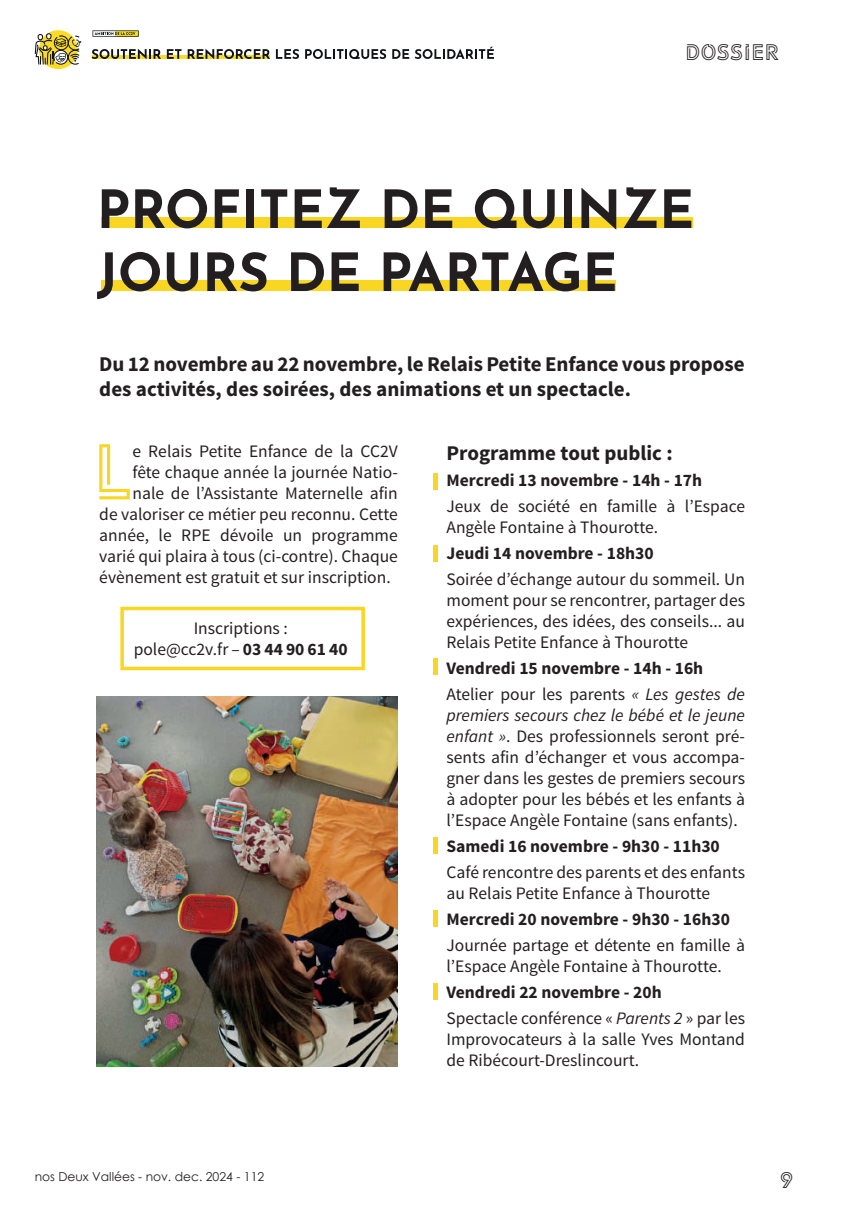
<style>
.page{position:relative;width:844px;height:1216px;background:#fff}
.page>*{position:absolute;margin:0;border:0;box-sizing:border-box;transform-origin:0 0}
.t1{font:73.5px "LIBRARY3 AM";color:#f8d622}
.t2{font:700 52.5px/63px "Josefin Sans";color:#231f20}
.t3{font:700 21px/25.2px "Source Sans Pro";color:#231f20}
.t4{font:21px "LIBRARY3 AM";color:#231f20}
.t5{font:17.5px/21px "Source Sans Pro";color:#231f20}
.t6{font:700 17.5px/25.9px "Source Sans Pro";color:#231f20}
.t7{font:12.25px "Century Gothic";color:#231f20}
.s1{font-weight:700}
.s2{font-weight:400}
.s3{font-weight:400;font-style:italic}
.s4{font-style:italic}
</style>
<div class="page">
<div style="left:101px;top:217px;width:591px;height:11px;background:#f8d622"></div>
<div style="left:101px;top:280px;width:514px;height:11px;background:#f8d622"></div>
<img style="left:97px;top:696px;width:301px;height:370px">
<hr style="left:433px;top:473px;width:4px;height:16px;background:#f8d622">
<hr style="left:433px;top:545px;width:4px;height:17px;background:#f8d622">
<hr style="left:433px;top:658px;width:4px;height:17px;background:#f8d622">
<hr style="left:433px;top:837px;width:4px;height:16px;background:#f8d622">
<hr style="left:433px;top:910px;width:4px;height:16px;background:#f8d622">
<hr style="left:433px;top:983px;width:4px;height:16px;background:#f8d622">
<div style="left:120px;top:606px;width:245px;height:64px;border:4px solid #f8d622"></div>
<div style="left:39px;top:30px;width:39px;height:39px;background:#fadc26;border-radius:50%"></div>
<svg style="left:35px;top:33px;width:46px;height:32px"></svg>
<svg style="left:161px;top:55px;width:27px;height:4px"></svg>
<svg style="left:92px;top:30px;width:47px;height:7px"></svg>
<svg style="left:92px;top:49px;width:69px;height:10px"></svg>
<svg style="left:167px;top:49px;width:14px;height:10px"></svg>
<svg style="left:188px;top:49px;width:82px;height:10px"></svg>
<svg style="left:276px;top:49px;width:23px;height:10px"></svg>
<svg style="left:305px;top:49px;width:81px;height:10px"></svg>
<svg style="left:392px;top:47px;width:102px;height:12px"></svg>
<p class="t4" style="left:685px;top:39px;width:96px">DOSSIER</p>
<h2 class="t2" style="left:97px;top:170px;width:598px">PROFITEZ DE QUINZE<br>JOURS DE PARTAGE</h2>
<p class="t3" style="left:99px;top:352px;width:646px">Du 12 novembre au 22 novembre, le Relais Petite Enfance vous propose des activités, des soirées, des animations et un spectacle.</p>
<h1 class="t1" style="left:92px;top:426px;width:42px">L</h1>
<p class="t5" style="left:132px;top:441px;width:267px">e Relais Petite Enfance de la CC2V</p>
<p class="t5" style="left:132px;top:462px;width:267px">fête chaque année la journée Natio-</p>
<p class="t5" style="left:132px;top:483px;width:267px">nale de l’Assistante Maternelle afin</p>
<p class="t5" style="left:99px;top:504px;width:300px">de valoriser ce métier peu reconnu. Cette</p>
<p class="t5" style="left:99px;top:525px;width:300px">année, le RPE dévoile un programme</p>
<p class="t5" style="left:99px;top:546px;width:300px">varié qui plaira à tous (ci-contre). Chaque</p>
<p class="t5" style="left:99px;top:567px;width:293px">évènement est gratuit et sur inscription.</p>
<p class="t5" style="left:134px;top:617px;width:215px;text-align:center">Inscriptions :<br>pole@cc2v.fr – <span class="s1">03 44 90 61 40</span></p>
<p class="t7" style="left:35px;top:1167px;width:231px">nos Deux Vallées - nov. dec. 2024 - 112</p>
<p class="t3" style="left:446px;top:441px;width:228px">Programme tout public :</p>
<p class="t6" style="left:446px;top:468px;width:257px">Mercredi 13 novembre - 14h - 17h</p>
<p class="t5" style="left:446px;top:496px;width:300px">Jeux de société en famille à l’Espace<br>Angèle Fontaine à Thourotte.</p>
<p class="t6" style="left:446px;top:540px;width:209px">Jeudi 14 novembre - 18h30</p>
<p class="t5" style="left:446px;top:569px;width:300px;text-align:justify">Soirée d’échange autour du sommeil. Un moment pour se rencontrer, partager des expériences, des idées, des conseils... au Relais Petite Enfance à Thourotte</p>
<p class="t6" style="left:446px;top:655px;width:300px">Vendredi 15 novembre - 14h - 16h<br><span class="s2">Atelier pour les parents</span> <span class="s3">« Les gestes de</span></p>
<p class="t5" style="left:446px;top:704px;width:300px;text-align:justify"><span class="s4">premiers secours chez le bébé et le jeune enfant »</span>. Des professionnels seront pré&shy;sents afin d’échanger et vous accompa&shy;gner dans les gestes de premiers secours à adopter pour les bébés et les enfants à l’Espace Angèle Fontaine (sans enfants).</p>
<p class="t6" style="left:446px;top:833px;width:275px">Samedi 16 novembre - 9h30 - 11h30</p>
<p class="t5" style="left:446px;top:861px;width:300px">Café rencontre des parents et des enfants au Relais Petite Enfance à Thourotte</p>
<p class="t6" style="left:446px;top:906px;width:285px">Mercredi 20 novembre - 9h30 - 16h30</p>
<p class="t5" style="left:446px;top:934px;width:300px">Journée partage et détente en famille à l’Espace Angèle Fontaine à Thourotte.</p>
<p class="t5" style="left:446px;top:979px;width:300px;line-height:25.9px"><span class="s1">Vendredi 22 novembre - 20h<br></span>Spectacle conférence « <span class="s4">Parents 2</span> » par les</p>
<p class="t5" style="left:446px;top:1028px;width:300px">Improvocateurs à la salle Yves Montand de Ribécourt-Dreslincourt.</p>
<p class="t4" style="left:779px;top:1166px;width:16px">9</p>
</div>
